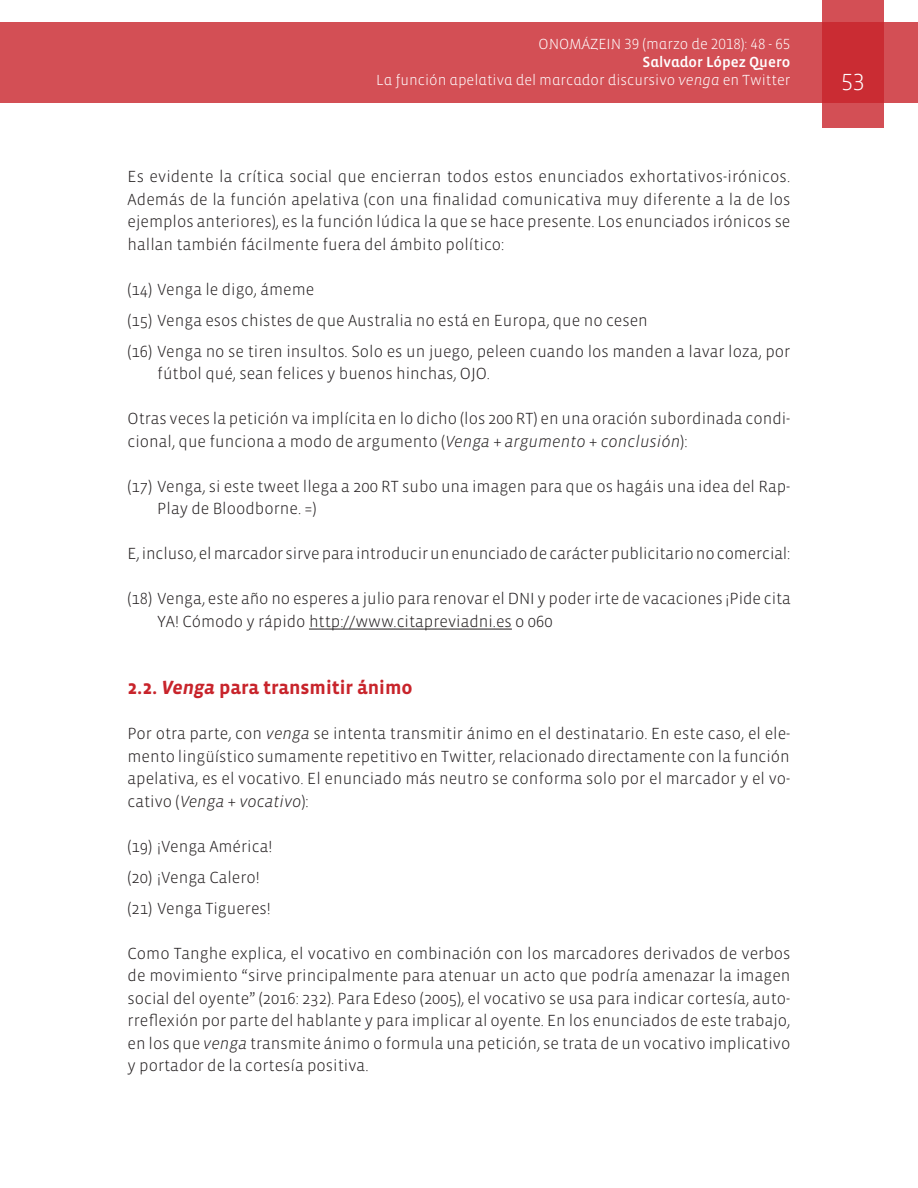
<style>
.page{position:relative;width:918px;height:1188px;background:#fff}
.page>*{position:absolute;margin:0;border:0;box-sizing:border-box;transform-origin:0 0}
.t1{font:300 24px "Vista Sans";color:#fff}
.Títulos{font:700 19.5px "Vista Sans";color:#c8242b}
.Texto_primero{font:300 16.5px/22.5px "Vista Sans";color:#231f20;text-align:justify}
.Numeraciones10{font:300 16.5px/22.5px "Vista Sans";color:#231f20}
.Numeraciones10Segund{font:300 16.5px/22.5px "Vista Sans";color:#231f20}
.t2{font:300 15px "Vista Sans Alt";color:#fff}
.t3{font:15px "Vista Sans Alt Med";color:#fff}
.s1{font-family:"Vista Sans Alt Light Ita";font-weight:400}
.s2{font-style:italic}
</style>
<div class="page">
<div style="left:0;top:23px;width:918px;height:80px;background:#d34f55"></div>
<svg style="left:822px;top:0;width:62px;height:128px;background:#cd383f"></svg>
<hr style="left:309px;top:629px;width:203px;height:1px;background:#231f20">
<p class="t2" style="left:539px;top:37px;width:253px">ONOMÁZEIN 39 (marzo de 2018): 48 - 65</p>
<p class="t3" style="left:642px;top:55px;width:150px">Salvador López Quero</p>
<p class="t2" style="left:376px;top:73px;width:416px">La función apelativa del marcador discursivo <span class="s1">venga</span> en Twitter</p>
<h1 class="t1" style="left:841px;top:66px;width:25px">53</h1>
<p class="Texto_primero" style="left:128px;top:166px;width:664px">Es evidente la crítica social que encierran todos estos enunciados exhortativos-irónicos.<br>Además de la función apelativa (con una finalidad comunicativa muy diferente a la de los ejemplos anteriores), es la función lúdica la que se hace presente. Los enunciados irónicos se hallan también fácilmente fuera del ámbito político:</p>
<p class="Numeraciones10" style="left:128px;top:278px;width:188px">(14) Venga le digo, ámeme</p>
<p class="Numeraciones10Segund" style="left:128px;top:309px;width:522px">(15) Venga esos chistes de que Australia no está en Europa, que no cesen</p>
<p class="Numeraciones10Segund" style="left:157px;top:340px;width:635px;text-indent:-30px">(16) Venga no se tiren insultos. Solo es un juego, peleen cuando los manden a lavar loza, por fútbol qué, sean felices y buenos hinchas, OJO.</p>
<p class="Texto_primero" style="left:128px;top:408px;width:664px">Otras veces la petición va implícita en lo dicho (los 200 RT) en una oración subordinada condi&shy;cional, que funciona a modo de argumento (<span class="s2">Venga</span> + <span class="s2">argumento</span> + <span class="s2">conclusión</span>):</p>
<p class="Numeraciones10" style="left:157px;top:475px;width:635px;text-indent:-30px">(17) Venga, si este tweet llega a 200 RT subo una imagen para que os hagáis una idea del Rap-<br>Play de Bloodborne. =)</p>
<p class="Texto_primero" style="left:128px;top:543px;width:664px">E, incluso, el marcador sirve para introducir un enunciado de carácter publicitario no comercial:</p>
<p class="Numeraciones10" style="left:157px;top:588px;width:635px;text-indent:-30px">(18) Venga, este año no esperes a julio para renovar el DNI y poder irte de vacaciones ¡Pide cita<br>YA! Cómodo y rápido http://www.citapreviadni.es o 060</p>
<p class="Títulos" style="left:128px;top:678px;width:287px">2.2. <span class="s2">Venga</span> para transmitir ánimo</p>
<p class="Texto_primero" style="left:128px;top:723px;width:664px">Por otra parte, con <span class="s2">venga</span> se intenta transmitir ánimo en el destinatario. En este caso, el ele&shy;mento lingüístico sumamente repetitivo en Twitter, relacionado directamente con la función apelativa, es el vocativo. El enunciado más neutro se conforma solo por el marcador y el vo&shy;cativo (<span class="s2">Venga</span> + <span class="s2">vocativo</span>):</p>
<p class="Numeraciones10" style="left:128px;top:835px;width:146px">(19) ¡Venga América!</p>
<p class="Numeraciones10Segund" style="left:128px;top:866px;width:134px">(20) ¡Venga Calero!</p>
<p class="Numeraciones10Segund" style="left:128px;top:897px;width:145px">(21) Venga Tigueres!</p>
<p class="Texto_primero" style="left:128px;top:942px;width:664px">Como Tanghe explica, el vocativo en combinación con los marcadores derivados de verbos de movimiento “sirve principalmente para atenuar un acto que podría amenazar la imagen social del oyente” (2016: 232). Para Edeso (2005), el vocativo se usa para indicar cortesía, auto&shy;rreflexión por parte del hablante y para implicar al oyente. En los enunciados de este trabajo, en los que <span class="s2">venga</span> transmite ánimo o formula una petición, se trata de un vocativo implicativo y portador de la cortesía positiva.</p>
</div>
